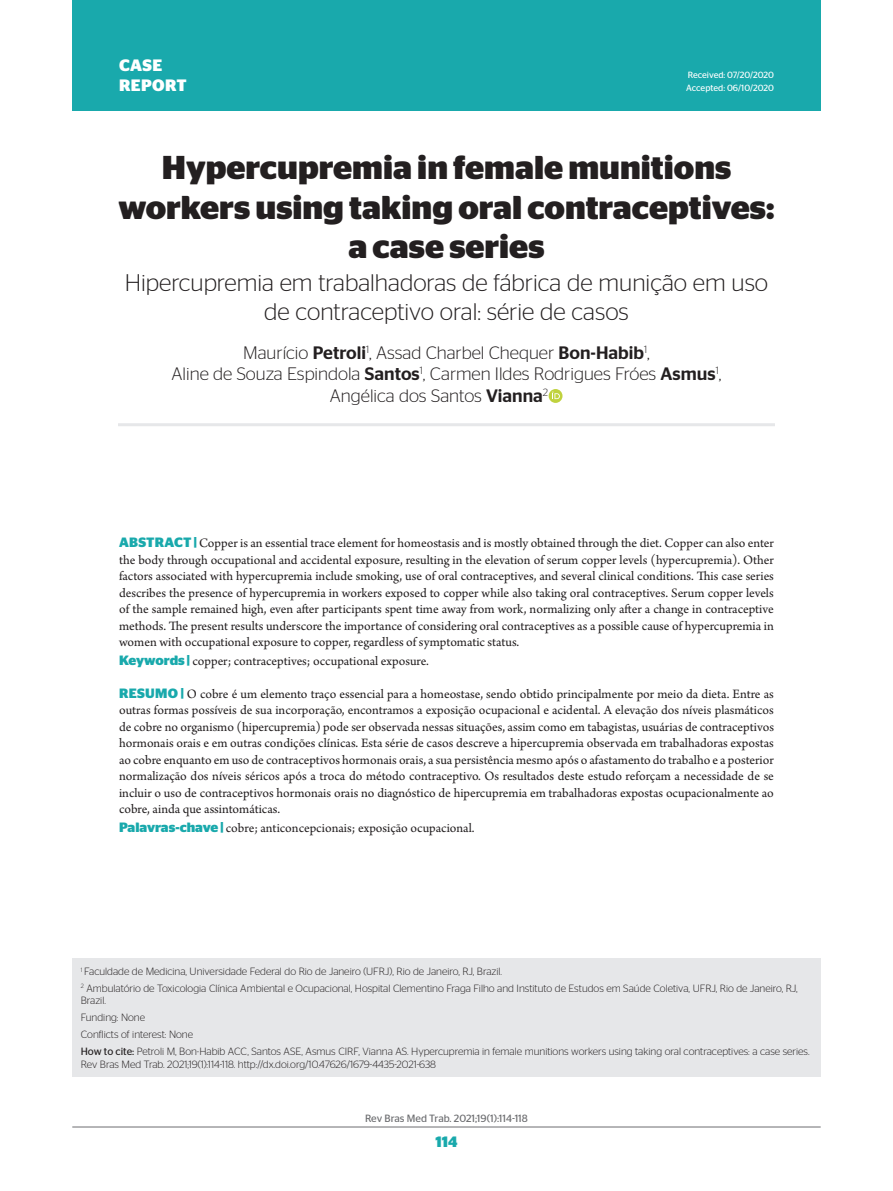
<style>
.page{position:relative;width:893px;height:1191px;background:#fff}
.page>*{position:absolute;margin:0;border:0;box-sizing:border-box;transform-origin:0 0}
.t1{font:700 33px/39.6px "Stag Sans";color:#231f20;text-align:center}
.t2{font:300 24px/28.8px "Stag Sans";color:#231f20;text-align:center}
.t3{font:300 18px "Stag Sans";color:#231f20}
.t4{font:700 16.5px/19.8px "Stag Sans";letter-spacing:.02em;color:#fff}
.t5{font:700 15px "Stag Sans";color:#19a9ac}
.t6{font:13.5px/16.5px "Arno Pro";color:#231f20;text-align:justify}
.t7{font:300 10.5px/16.8px "Stag Sans";color:#231f20}
.t8{font:10.5px "Stag Sans";color:#6c6d70}
.t9{font:9px/12.9px "Stag Sans";color:#fff}
.s1{font-weight:500}
.s2{font-family:"Stag Sans";font-weight:700;color:#19a9ac}
.s3{font-weight:400}
</style>
<div class="page">
<hr style="left:72px;top:1126px;width:749px;height:1px;background:#6c6d70">
<div style="left:72px;top:0;width:749px;height:110px;background:#19a9ac"></div>
<hr style="left:118px;top:423px;width:657px;height:3px;background:#e6e7e9">
<svg style="left:548px;top:388px;width:15px;height:15px"></svg>
<div style="left:549px;top:389px;width:13px;height:14px;background:#c0d23e;border-radius:50%"></div>
<svg style="left:552px;top:391px;width:8px;height:8px"></svg>
<div style="left:72px;top:958px;width:749px;height:118px;background:#e6e7e9"></div>
<p class="t4" style="left:119px;top:56px;width:69px">Case<br>Report</p>
<p class="t9" style="left:686px;top:69px;width:89px">Received: 07/20/2020<br>Accepted: 06/10/2020</p>
<h1 class="t1" style="left:119px;top:148px;width:657px">Hypercupremia in female munitions workers using taking oral contraceptives: a case series</h1>
<h2 class="t2" style="left:125px;top:268px;width:645px">Hipercupremia em trabalhadoras de fábrica de munição em uso de contraceptivo oral: série de casos</h2>
<h3 class="t3" style="left:243px;top:342px;width:408px">Maurício <span class="s1">Petroli</span><sup>1</sup>, Assad Charbel Chequer <span class="s1">Bon-Habib</span><sup>1</sup>,</h3>
<h3 class="t3" style="left:172px;top:364px;width:551px">Aline de Souza Espindola <span class="s1">Santos</span><sup>1</sup>, Carmen Ildes Rodrigues Fróes <span class="s1">Asmus</span><sup>1</sup>,</h3>
<h3 class="t3" style="left:330px;top:386px;width:220px">Angélica dos Santos <span class="s1">Vianna</span><sup>2</sup></h3>
<p class="t6" style="left:119px;top:535px;width:656px"><span class="s2">Abstract |</span> Copper is an essential trace element for homeostasis and is mostly obtained through the diet. Copper can also enter the body through occupational and accidental exposure, resulting in the elevation of serum copper levels (hypercupremia). Other factors associated with hypercupremia include smoking, use of oral contraceptives, and several clinical conditions. This case series describes the presence of hypercupremia in workers exposed to copper while also taking oral contraceptives. Serum copper levels of the sample remained high, even after participants spent time away from work, normalizing only after a change in contraceptive methods. The present results underscore the importance of considering oral contraceptives as a possible cause of hypercupremia in women with occupational exposure to copper, regardless of symptomatic status.</p>
<p class="t6" style="left:119px;top:653px;width:311px"><span class="s2">Keywords |</span> copper; contraceptives; occupational exposure.</p>
<p class="t6" style="left:119px;top:686px;width:656px"><span class="s2">Resumo |</span> O cobre é um elemento traço essencial para a homeostase, sendo obtido principalmente por meio da dieta. Entre as outras formas possíveis de sua incorporação, encontramos a exposição ocupacional e acidental. A elevação dos níveis plasmáticos de cobre no organismo (hipercupremia) pode ser observada nessas situações, assim como em tabagistas, usuárias de contraceptivos hormonais orais e em outras condições clínicas. Esta série de casos descreve a hipercupremia observada em trabalhadoras expostas ao cobre enquanto em uso de contraceptivos hormonais orais, a sua persistência mesmo após o afastamento do trabalho e a posterior normalização dos níveis séricos após a troca do método contraceptivo. Os resultados deste estudo reforçam a necessidade de se incluir o uso de contraceptivos hormonais orais no diagnóstico de hipercupremia em trabalhadoras expostas ocupacionalmente ao cobre, ainda que assintomáticas.</p>
<p class="t6" style="left:119px;top:820px;width:357px"><span class="s2">Palavras-chave |</span> cobre; anticoncepcionais; exposição ocupacional.</p>
<p class="t7" style="left:81px;top:962px;width:718px"><sup>1</sup> Faculdade de Medicina, Universidade Federal do Rio de Janeiro (UFRJ), Rio de Janeiro, RJ, Brazil.<br><sup>2</sup> Ambulatório de Toxicologia Clínica Ambiental e Ocupacional, Hospital Clementino Fraga Filho and Instituto de Estudos em Saúde Coletiva, UFRJ, Rio de Janeiro, RJ,</p>
<p class="t7" style="left:81px;top:992px;width:730px">Brazil.<br>Funding: None<br>Conflicts of interest: None<br><span class="s3">How to cite:</span> Petroli M, Bon-Habib ACC, Santos ASE, Asmus CIRF, Vianna AS. Hypercupremia in female munitions workers using taking oral contraceptives: a case series.</p>
<p class="t7" style="left:81px;top:1055px;width:357px">Rev Bras Med Trab. 2021;19(1):114-118. http://dx.doi.org/10.47626/1679-4435-2021-638</p>
<p class="t8" style="left:365px;top:1112px;width:164px">Rev Bras Med Trab. 2021;19(1):114-118</p>
<p class="t5" style="left:435px;top:1133px;width:24px">114</p>
</div>
